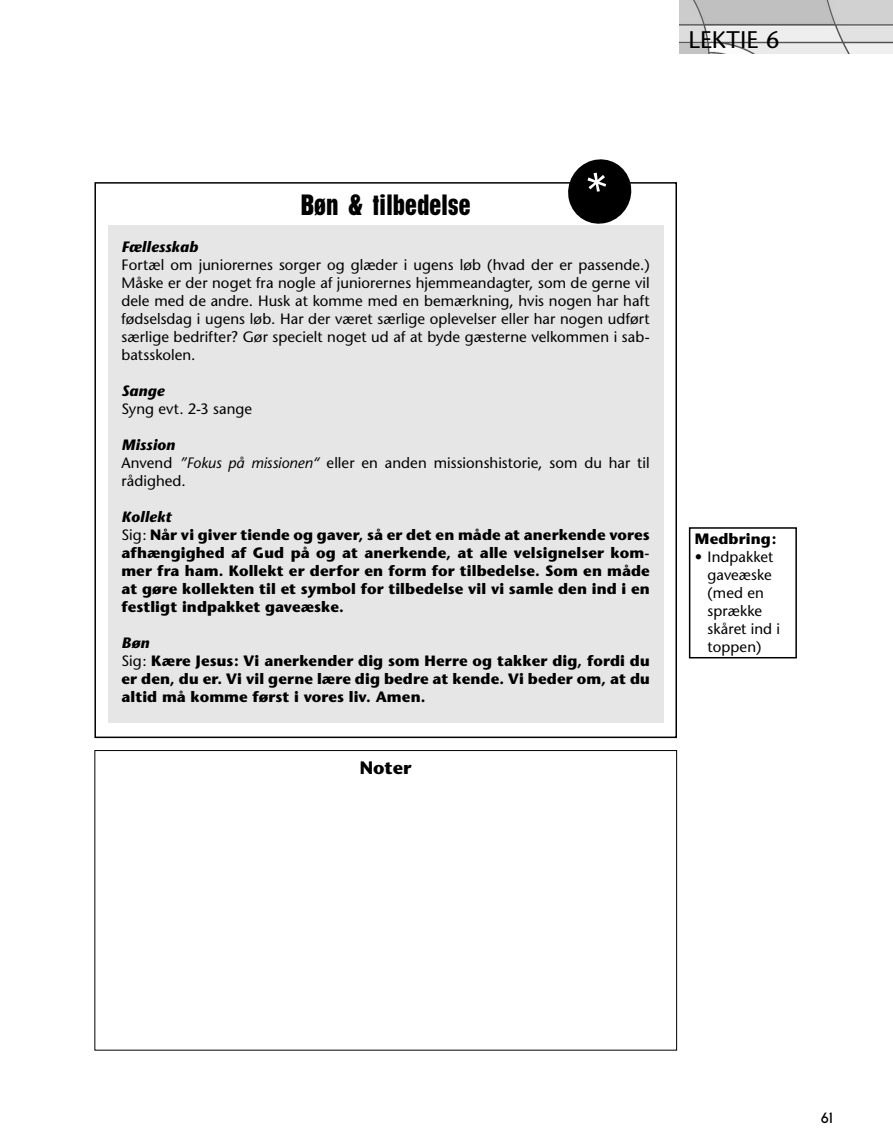
<style>
.page{position:relative;width:893px;height:1148px;background:#fff}
.page>*{position:absolute;margin:0;border:0;box-sizing:border-box;transform-origin:0 0}
.t1{font:700 condensed 27px "Placard";color:#000}
.t2{font:24px "Stone Sans";color:#000}
.t3{font:700 18px "Stone Sans";color:#000}
.t4{font:15px/18px "Stone Sans";letter-spacing:.005em;color:#000}
.t5{font:700 15px/18px "Stone Sans";letter-spacing:.01em;color:#000}
.t6{font:italic 700 15px "Stone Sans";letter-spacing:.01em;color:#000}
.t7{font:700 15px "New Garden";color:#000}
.s1{font-weight:700;font-style:italic}
.s2{font-style:italic}
.s3{font-weight:400}
</style>
<div class="page">
<img style="left:679px;top:0;width:214px;height:54px">
<div style="left:108px;top:226px;width:555px;height:497px;background:#e6e6e6"></div>
<div style="left:94px;top:182px;width:583px;height:556px;border:2px solid #000"></div>
<div style="left:689px;top:527px;width:108px;height:131px;border:2px solid #000"></div>
<div style="left:94px;top:750px;width:583px;height:300px;border:1px solid #000"></div>
<svg style="left:565px;top:159px;width:69px;height:67px"></svg>
<h2 class="t2" style="left:688px;top:30px;width:93px">LEKTIE 6</h2>
<h1 class="t1" style="left:301px;top:194px;width:172px">Bøn &amp; tilbedelse</h1>
<p class="t6" style="left:121px;top:241px;width:78px">Fællesskab</p>
<p class="t4" style="left:121px;top:257px;width:530px;text-align:justify">Fortæl om juniorernes sorger og glæder i ugens løb (hvad der er passende.)<br>Måske er der noget fra nogle af juniorernes hjemmeandagter, som de gerne vil dele med de andre. Husk at komme med en bemærkning, hvis nogen har haft fødselsdag i ugens løb. Har der været særlige oplevelser eller har nogen udført særlige bedrifter? Gør specielt noget ud af at byde gæsterne velkommen i sab&shy;batsskolen.</p>
<p class="t6" style="left:121px;top:385px;width:45px">Sange</p>
<p class="t4" style="left:121px;top:401px;width:132px">Syng evt. 2-3 sange</p>
<p class="t4" style="left:121px;top:437px;width:530px"><span class="s1">Mission<br></span>Anvend <span class="s2">”Fokus på missionen“</span> eller en anden missionshistorie, som du har til rådighed.</p>
<p class="t5" style="left:121px;top:509px;width:530px"><span class="s2">Kollekt<br></span><span class="s3">Sig:</span> Når vi giver tiende og gaver, så er det en måde at anerkende vores afhængighed af Gud på og at anerkende, at alle velsignelser kom&shy;mer fra ham. Kollekt er derfor en form for tilbedelse. Som en måde at gøre kollekten til et symbol for tilbedelse vil vi samle den ind i en festligt indpakket gaveæske.</p>
<p class="t5" style="left:121px;top:635px;width:530px"><span class="s2">Bøn<br></span><span class="s3">Sig:</span> Kære Jesus: Vi anerkender dig som Herre og takker dig, fordi du er den, du er. Vi vil gerne lære dig bedre at kende. Vi beder om, at du altid må komme først i vores liv. Amen.</p>
<p class="t3" style="left:360px;top:761px;width:53px">Noter</p>
<p class="t5" style="left:695px;top:532px;width:83px">Medbring:</p>
<p class="t4" style="left:708px;top:550px;width:74px;text-indent:-13px">• Indpakket gaveæske (med en sprække skåret ind i toppen)</p>
<p class="t7" style="left:821px;top:1112px;width:14px">61</p>
</div>
